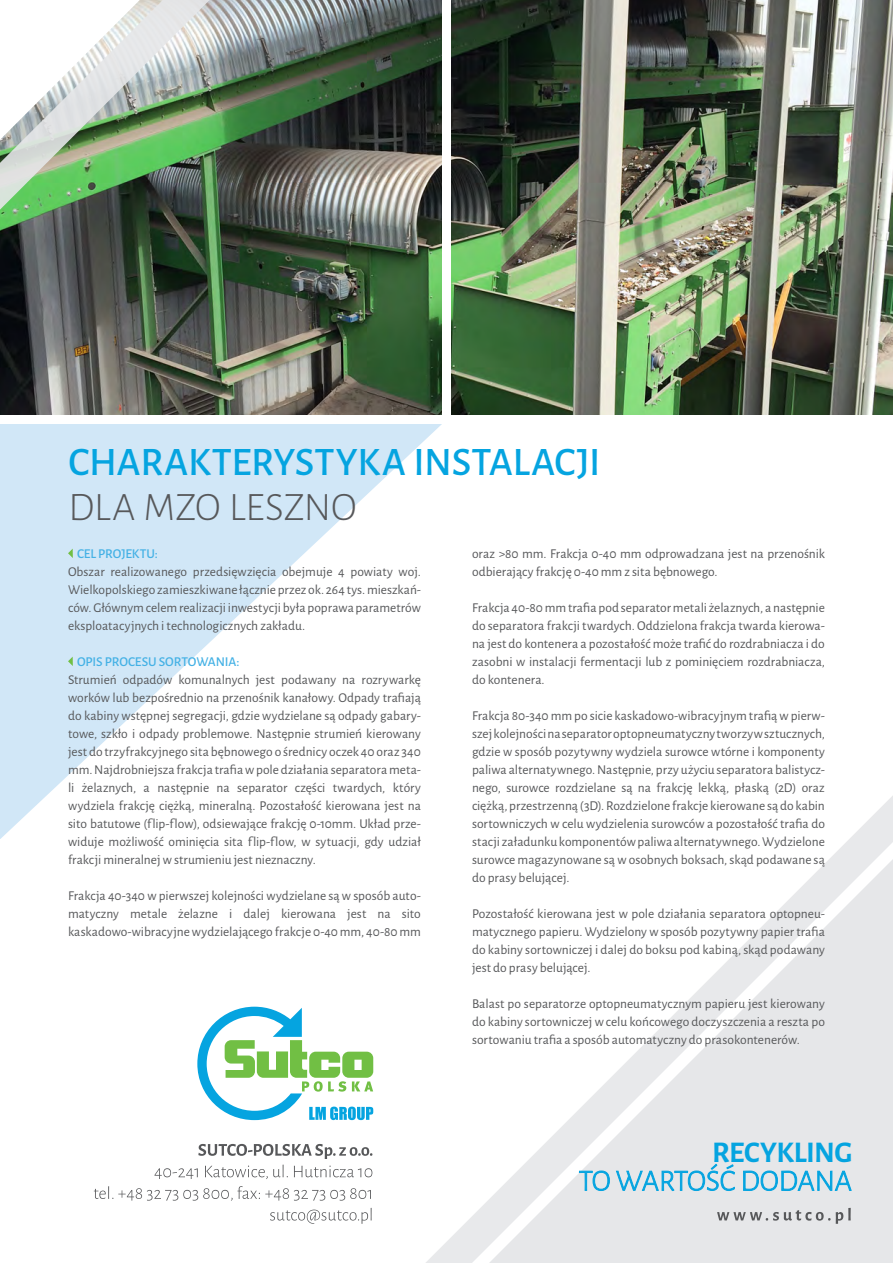
<style>
.page{position:relative;width:893px;height:1263px;background:#fff}
.page>*{position:absolute;margin:0;border:0;box-sizing:border-box;transform-origin:0 0}
.TYTUL_2{font:500 40.5px "Alegreya Sans";letter-spacing:-.005em;color:#05a4e0}
.TYTUL_2-2{font:300 40.5px "Alegreya Sans";letter-spacing:-.005em;color:#57585a}
.tekst_podstawowy{font:700 30px "Alegreya Sans";letter-spacing:-.015em;color:#05a4e0}
.tekst_podstawowy-2{font:13.5px/18px "Alegreya Sans";color:#57585a;text-align:justify}
.tekst_podstawowy-3{font:500 13.5px "Alegreya Sans";letter-spacing:-.01em;color:#44b1e5}
</style>
<div class="page">
<img style="left:0;top:0;width:893px;height:415px">
<svg style="left:0;top:424px;width:442px;height:415px;fill:#d1e7f7"></svg>
<div style="left:442px;top:0;width:9px;height:1263px;background:#fff"></div>
<svg style="left:68px;top:549px;width:5px;height:9px"></svg>
<svg style="left:68px;top:657px;width:5px;height:9px"></svg>
<img style="left:0;top:0;width:223px;height:222px">
<svg style="left:0;top:0;width:140px;height:140px"></svg>
<svg style="left:412px;top:782px;width:481px;height:481px"></svg>
<svg style="left:270px;top:1208px;width:102px;height:16px"></svg>
<svg style="left:94px;top:1186px;width:277px;height:15px"></svg>
<svg style="left:154px;top:1144px;width:218px;height:35px"></svg>
<svg style="left:197px;top:1007px;width:176px;height:113px"></svg>
<svg style="left:717px;top:1208px;width:134px;height:16px;background:#c9cacc"></svg>
<svg style="left:579px;top:1164px;width:272px;height:27px;background:#add6e6"></svg>
<p class="TYTUL_2" style="left:68px;top:433px;width:534px">CHARAKTERYSTYKA INSTALACJI</p>
<p class="TYTUL_2-2" style="left:68px;top:480px;width:290px">DLA MZO LESZNO</p>
<p class="tekst_podstawowy-3" style="left:77px;top:544px;width:82px">CEL PROJEKTU:</p>
<p class="tekst_podstawowy-2" style="left:68px;top:562px;width:354px">Obszar realizowanego przedsięwzięcia obejmuje 4 powiaty woj.<br>Wielkopolskiego zamieszkiwane łącznie przez ok. 264 tys. mieszkań&shy;ców. Głównym celem realizacji inwestycji była poprawa parametrów eksploatacyjnych i technologicznych zakładu.</p>
<p class="tekst_podstawowy-3" style="left:77px;top:652px;width:164px">OPIS PROCESU SORTOWANIA:</p>
<p class="tekst_podstawowy-2" style="left:68px;top:670px;width:354px">Strumień odpadów komunalnych jest podawany na rozrywarkę worków lub bezpośrednio na przenośnik kanałowy. Odpady trafiają do kabiny wstępnej segregacji, gdzie wydzielane są odpady gabary&shy;towe, szkło i odpady problemowe. Następnie strumień kierowany jest do trzyfrakcyjnego sita bębnowego o średnicy oczek 40 oraz 340 mm. Najdrobniejsza frakcja trafia w pole działania separatora meta&shy;li żelaznych, a następnie na separator części twardych, który wydziela frakcję ciężką, mineralną. Pozostałość kierowana jest na sito batutowe (flip-flow), odsiewające frakcję 0-10mm. Układ prze&shy;widuje możliwość ominięcia sita flip-flow, w sytuacji, gdy udział frakcji mineralnej w strumieniu jest nieznaczny.</p>
<p class="tekst_podstawowy-2" style="left:68px;top:886px;width:354px">Frakcja 40-340 w pierwszej kolejności wydzielane są w sposób auto&shy;matyczny metale żelazne i dalej kierowana jest na sito kaskadowo-wibracyjne wydzielającego frakcje 0-40 mm, 40-80 mm</p>
<p class="tekst_podstawowy-2" style="left:472px;top:544px;width:354px">oraz &gt;80 mm. Frakcja 0-40 mm odprowadzana jest na przenośnik odbierający frakcję 0-40 mm z sita bębnowego.</p>
<p class="tekst_podstawowy-2" style="left:472px;top:598px;width:354px">Frakcja 40-80 mm trafia pod separator metali żelaznych, a następnie do separatora frakcji twardych. Oddzielona frakcja twarda kierowa&shy;na jest do kontenera a pozostałość może trafić do rozdrabniacza i do zasobni w instalacji fermentacji lub z pominięciem rozdrabniacza, do kontenera.</p>
<p class="tekst_podstawowy-2" style="left:472px;top:706px;width:354px">Frakcja 80-340 mm po sicie kaskadowo-wibracyjnym trafią w pierw&shy;szej kolejności na separator optopneumatyczny tworzyw sztucznych, gdzie w sposób pozytywny wydziela surowce wtórne i komponenty paliwa alternatywnego. Następnie, przy użyciu separatora balistycz&shy;nego, surowce rozdzielane są na frakcję lekką, płaską (2D) oraz ciężką, przestrzenną (3D). Rozdzielone frakcje kierowane są do kabin sortowniczych w celu wydzielenia surowców a pozostałość trafia do stacji załadunku komponentów paliwa alternatywnego. Wydzielone surowce magazynowane są w osobnych boksach, skąd podawane są do prasy belującej.</p>
<p class="tekst_podstawowy-2" style="left:472px;top:904px;width:354px">Pozostałość kierowana jest w pole działania separatora optopneu&shy;matycznego papieru. Wydzielony w sposób pozytywny papier trafia do kabiny sortowniczej i dalej do boksu pod kabiną, skąd podawany jest do prasy belującej.</p>
<p class="tekst_podstawowy-2" style="left:472px;top:994px;width:354px">Balast po separatorze optopneumatycznym papieru jest kierowany do kabiny sortowniczej w celu końcowego doczyszczenia a reszta po sortowaniu trafia a sposób automatyczny do prasokontenerów.</p>
<p class="tekst_podstawowy" style="left:712px;top:1130px;width:142px">RECYKLING</p>
</div>
